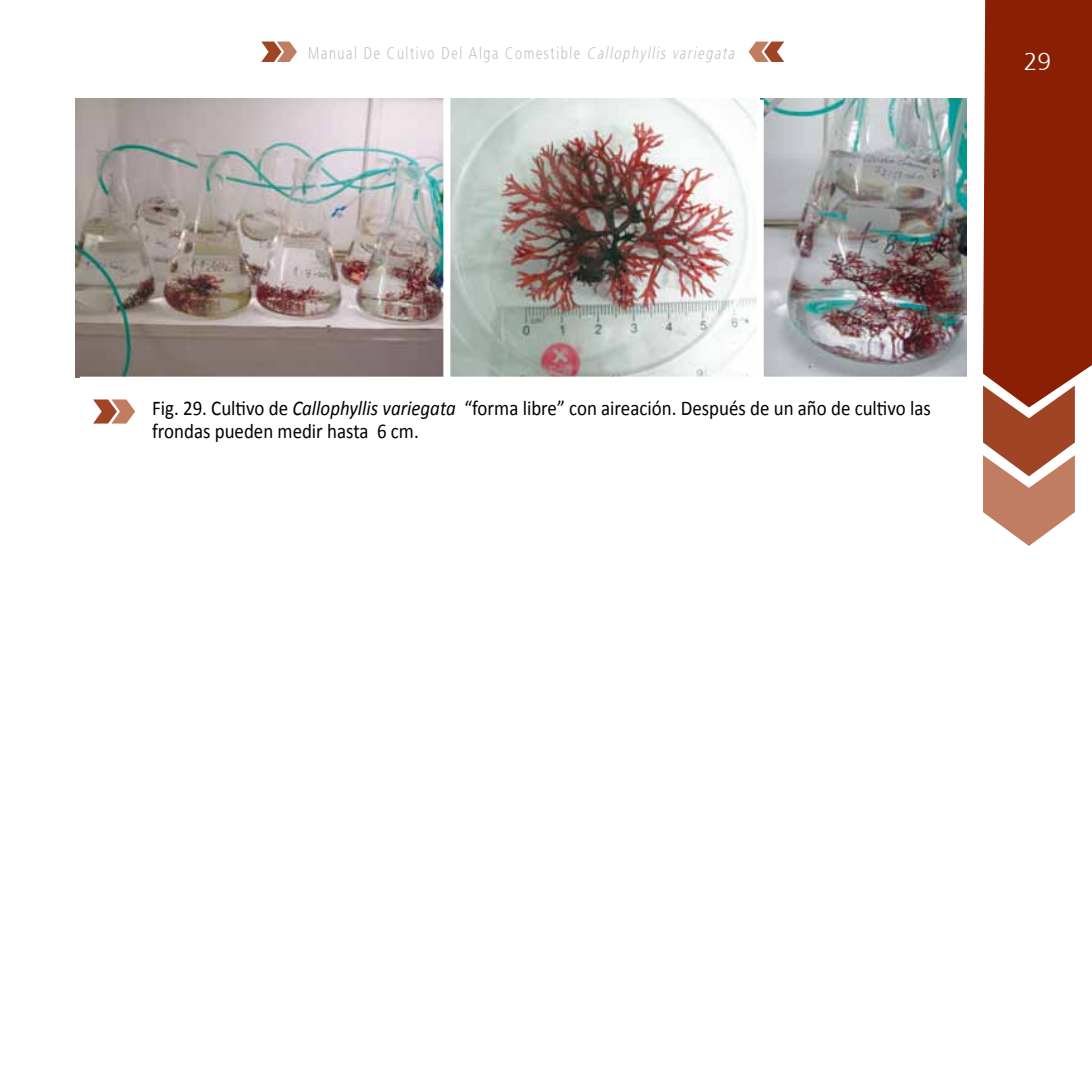
<style>
.page{position:relative;width:1092px;height:1092px;background:#fff}
.page>*{position:absolute;margin:0;border:0;box-sizing:border-box;transform-origin:0 0}
.t1{font:300 24.5px "Frutiger 45";color:#fff}
.t2{font:21px/23.1px "Calibri";color:#000;scale:.9 1}
.t3{font:300 16.8px "Frutiger 45";letter-spacing:.13em;color:#bcbec0;scale:.75 1}
.s1{font-style:italic}
</style>
<div class="page">
<svg style="left:983px;top:0;width:108px;height:546px;background:#9e452c"></svg>
<svg style="left:261px;top:42px;width:36px;height:20px"></svg>
<svg style="left:748px;top:42px;width:36px;height:20px"></svg>
<img style="left:450px;top:98px;width:306px;height:278px">
<img style="left:760px;top:98px;width:206px;height:278px">
<img style="left:75px;top:98px;width:368px;height:279px">
<div style="left:756px;top:100px;width:7px;height:294px;background:#fff"></div>
<div style="left:80px;top:376px;width:887px;height:6px;background:#fff"></div>
<svg style="left:93px;top:399px;width:42px;height:24px"></svg>
<p class="t3" style="left:308px;top:43px;width:574px">Manual De Cultivo Del Alga Comestible <span class="s1">Callophyllis variegata</span></p>
<p class="t1" style="left:1023px;top:48px;width:29px">29</p>
<p class="t2" style="left:152px;top:397px;width:866px">Fig. 29. Cultivo de <span class="s1">Callophyllis variegata</span> “forma libre” con aireación. Después de un año de cultivo las frondas pueden medir hasta 6 cm.</p>
</div>
